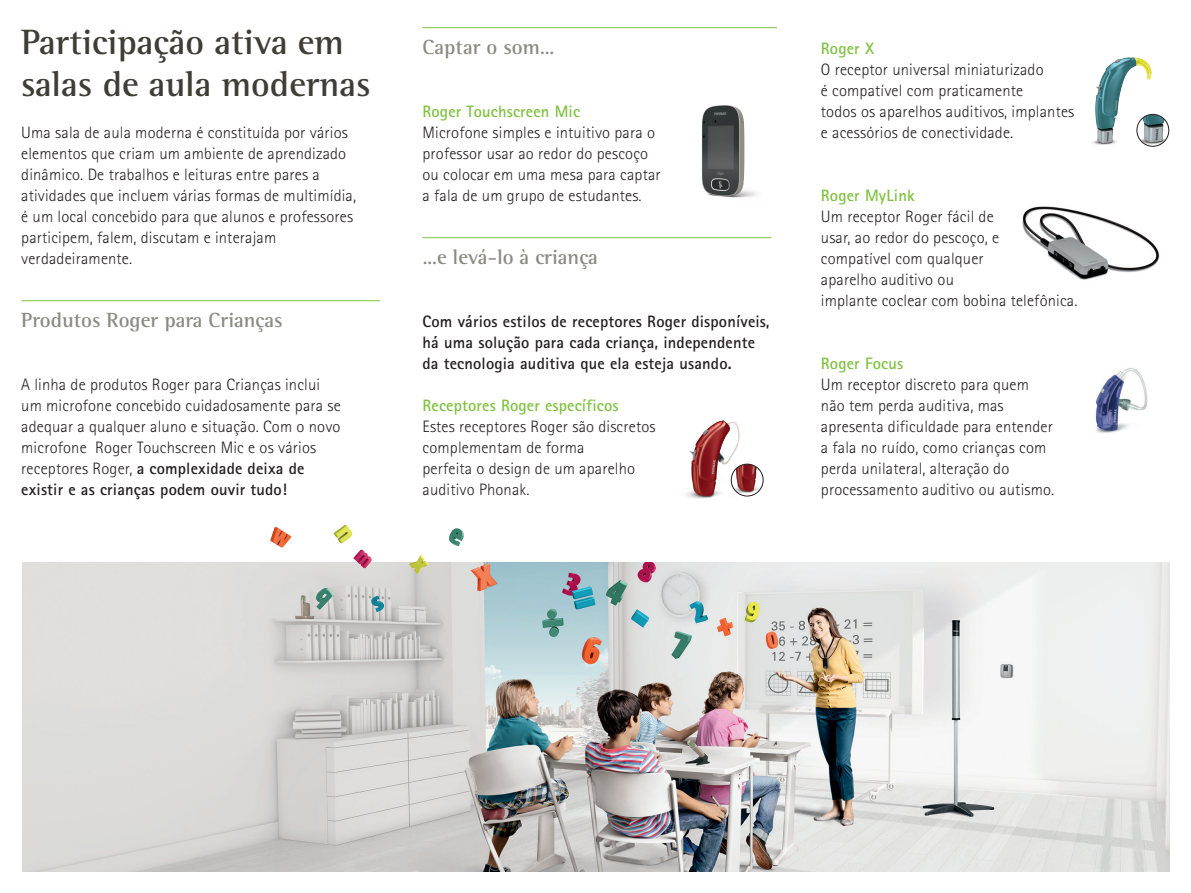
<style>
.page{position:relative;width:1191px;height:893px;background:#fff}
.page>*{position:absolute;margin:0;border:0;box-sizing:border-box;transform-origin:0 0}
.t1{font:700 36px/42px "Rotis Semi Serif Pro";color:#3f3d36}
.t2{font:700 21px "Rotis Semi Serif Pro";color:#8b8b83}
.t3{font:300 16.5px/21px "Rotis Sans Serif Pro";letter-spacing:.01em;color:#231f20}
.t4{font:700 16.5px/21px "Rotis Sans Serif Pro";letter-spacing:.01em;color:#231f20}
.t5{font:700 16.5px "Rotis Sans Serif Pro";letter-spacing:.01em;color:#7fc241}
.s1{font-weight:700}
</style>
<div class="page">
<hr style="left:21px;top:300px;width:359px;height:1px;background:#7fc241">
<hr style="left:422px;top:27px;width:355px;height:1px;background:#7fc241">
<img style="left:701px;top:105px;width:56px;height:93px">
<img style="left:22px;top:562px;width:1147px;height:310px">
<img style="left:1022px;top:206px;width:138px;height:74px">
<img style="left:1096px;top:368px;width:52px;height:65px">
<img style="left:1092px;top:57px;width:77px;height:90px">
<img style="left:1136px;top:114px;width:32px;height:32px;border-radius:16px">
<div style="left:1136px;top:114px;width:33px;height:32px;border:1px solid #231f20;border-radius:50%"></div>
<img style="left:270px;top:525px;width:197px;height:114px">
<hr style="left:422px;top:237px;width:349px;height:1px;background:#7fc241">
<img style="left:686px;top:420px;width:78px;height:79px">
<img style="left:731px;top:464px;width:32px;height:32px;border-radius:16px">
<div style="left:731px;top:464px;width:32px;height:32px;border:1px solid #231f20;border-radius:50%"></div>
<h1 class="t1" style="left:21px;top:21px;width:351px">Participação ativa em salas de aula modernas</h1>
<p class="t3" style="left:21px;top:122px;width:336px">Uma sala de aula moderna é constituída por vários elementos que criam um ambiente de aprendizado dinâmico. De trabalhos e leituras entre pares a atividades que incluem várias formas de multimídia, é um local concebido para que alunos e professores participem, falem, discutam e interajam verdadeiramente.</p>
<p class="t2" style="left:21px;top:307px;width:263px">Produtos Roger para Crianças</p>
<p class="t3" style="left:21px;top:374px;width:321px">A linha de produtos Roger para Crianças inclui um microfone concebido cuidadosamente para se adequar a qualquer aluno e situação. Com o novo microfone Roger Touchscreen Mic e os vários receptores Roger, <span class="s1">a complexidade deixa de existir e as crianças podem ouvir tudo!</span></p>
<p class="t2" style="left:422px;top:34px;width:134px">Captar o som…</p>
<p class="t5" style="left:821px;top:38px;width:55px">Roger X</p>
<p class="t3" style="left:821px;top:59px;width:255px">O receptor universal miniaturizado<br>é compatível com praticamente<br>todos os aparelhos auditivos, implantes e acessórios de conectividade.</p>
<p class="t5" style="left:422px;top:101px;width:159px">Roger Touchscreen Mic</p>
<p class="t3" style="left:422px;top:122px;width:240px">Microfone simples e intuitivo para o professor usar ao redor do pescoço ou colocar em uma mesa para captar a fala de um grupo de estudantes.</p>
<p class="t5" style="left:821px;top:185px;width:95px">Roger MyLink</p>
<p class="t3" style="left:821px;top:206px;width:258px">Um receptor Roger fácil de<br>usar, ao redor do pescoço, e<br>compatível com qualquer<br>aparelho auditivo ou<br>implante coclear com bobina telefônica.</p>
<p class="t2" style="left:422px;top:244px;width:177px">…e levá-lo à criança</p>
<p class="t4" style="left:422px;top:310px;width:348px">Com vários estilos de receptores Roger disponíveis, há uma solução para cada criança, independente da tecnologia auditiva que ela esteja usando.</p>
<p class="t5" style="left:422px;top:395px;width:197px">Receptores Roger específicos</p>
<p class="t3" style="left:422px;top:416px;width:235px">Estes receptores Roger são discretos complementam de forma<br>perfeita o design de um aparelho auditivo Phonak.</p>
<p class="t5" style="left:821px;top:353px;width:84px">Roger Focus</p>
<p class="t3" style="left:821px;top:374px;width:235px">Um receptor discreto para quem não tem perda auditiva, mas apresenta dificuldade para entender a fala no ruído, como crianças com perda unilateral, alteração do processamento auditivo ou autismo.</p>
</div>
